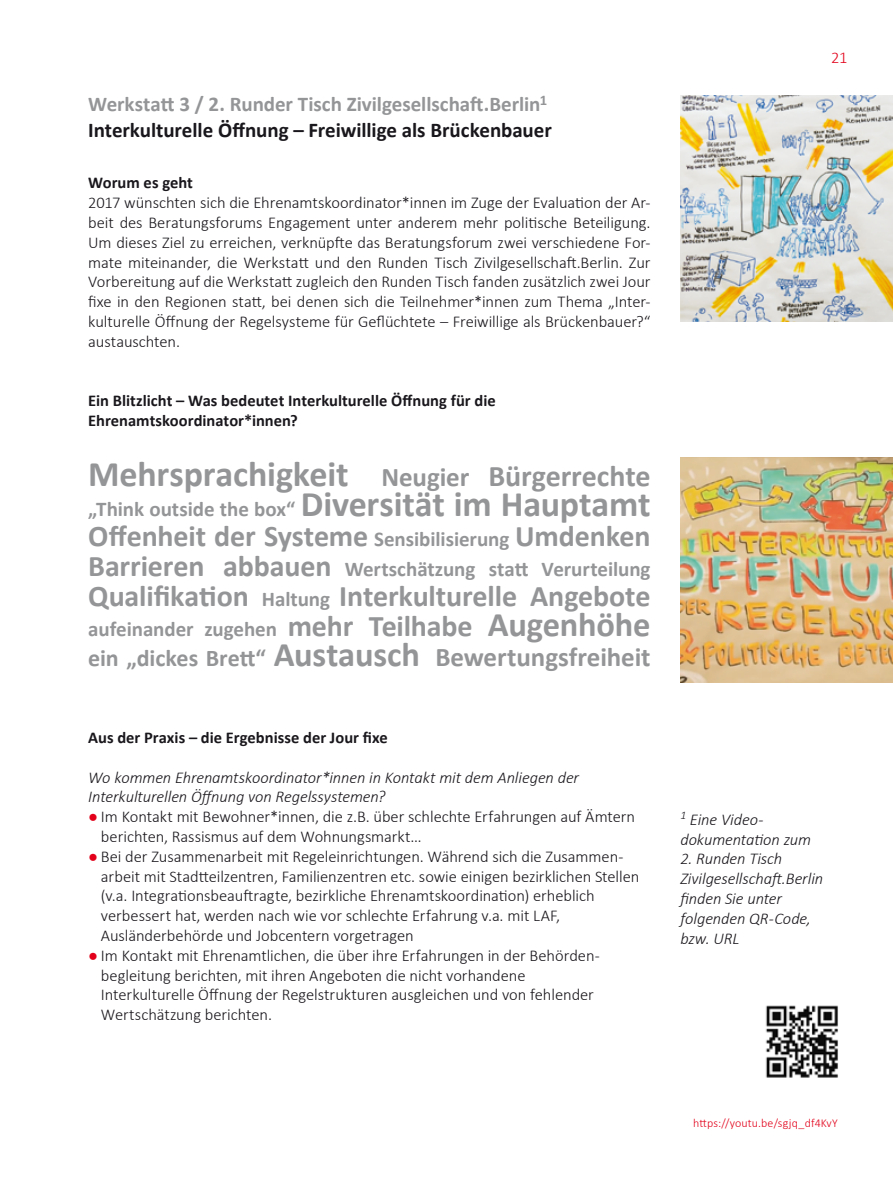
<style>
.page{position:relative;width:893px;height:1191px;background:#fff}
.page>*{position:absolute;margin:0;border:0;box-sizing:border-box;transform-origin:0 0}
.t1{font:700 36px "Calibri";letter-spacing:-.005em;color:#949597}
.t2{font:700 30px "Calibri";letter-spacing:-.005em;color:#949597}
.t3{font:700 27px "Calibri";letter-spacing:-.005em;color:#949597}
.t4{font:700 21px "Calibri";letter-spacing:-.005em;color:#949597}
.t5{font:700 21px/25.2px "Calibri";letter-spacing:-.005em;color:#1a171c}
.t6{font:300 16.5px/19.8px "Calibri";letter-spacing:-.005em;color:#1a171c}
.t7{font:italic 300 16.5px/19.8px "Calibri";letter-spacing:-.005em;color:#1a171c}
.t8{font:700 16.5px/19.8px "Calibri";color:#1a171c}
.t9{font:300 16.5px "Calibri";color:#e2001a}
.t10{font:300 12px "Calibri";letter-spacing:.01em;color:#e2001a}
.s1{color:#949597}
.s2{font-size:27px}
.s3{font-size:30px}
.s4{font-size:36px}
.s5{font-size:21px}
.s6{font-size:34.5px}
.s7{font-size:24px}
.s8{font-family:"Arial";font-weight:400;color:#e2001a}
</style>
<div class="page">
<img style="left:680px;top:96px;width:213px;height:225px">
<img style="left:680px;top:457px;width:213px;height:225px">
<img style="left:765px;top:1005px;width:73px;height:73px">
<p class="t5" style="left:88px;top:92px;width:465px"><span class="s1">Werkstatt 3 / 2. Runder Tisch Zivilgesellschaft.Berlin</span><sup>1<br></sup>Interkulturelle Öffnung – Freiwillige als Brückenbauer</p>
<p class="t8" style="left:88px;top:173px;width:106px">Worum es geht</p>
<p class="t6" style="left:88px;top:192px;width:564px;text-align:justify">2017 wünschten sich die Ehrenamtskoordinator*innen im Zuge der Evaluation der Ar&shy;beit des Beratungsforums Engagement unter anderem mehr politische Beteiligung.<br>Um dieses Ziel zu erreichen, verknüpfte das Beratungsforum zwei verschiedene For&shy;mate miteinander, die Werkstatt und den Runden Tisch Zivilgesellschaft.Berlin. Zur Vorbereitung auf die Werkstatt zugleich den Runden Tisch fanden zusätzlich zwei Jour fixe in den Regionen statt, bei denen sich die Teilnehmer*innen zum Thema „Inter&shy;kulturelle Öffnung der Regelsysteme für Geflüchtete – Freiwillige als Brückenbauer?“ austauschten.</p>
<p class="t8" style="left:88px;top:391px;width:409px">Ein Blitzlicht – Was bedeutet Interkulturelle Öffnung für die<br>Ehrenamtskoordinator*innen?</p>
<h1 class="t1" style="left:88px;top:450px;width:564px">Mehrsprachigkeit <span class="s2">Neugier</span> <span class="s3">Bürgerrechte</span></h1>
<p class="t4" style="left:88px;top:495px;width:564px">„Think outside the box“ <span class="s4">Diversität im Hauptamt</span></p>
<h2 class="t2" style="left:88px;top:516px;width:564px">Offenheit der Systeme <span class="s5">Sensibilisierung</span> Umdenken</h2>
<p class="t4" style="left:88px;top:555px;width:564px"><span class="s3">Barrieren abbauen</span> Wertschätzung statt Verurteilung</p>
<h2 class="t2" style="left:88px;top:576px;width:564px">Qualifikation <span class="s5">Haltung</span> Interkulturelle Angebote</h2>
<p class="t4" style="left:88px;top:615px;width:564px">aufeinander zugehen <span class="s3">mehr Teilhabe</span> <span class="s6">Augenhöhe</span></p>
<h3 class="t3" style="left:88px;top:639px;width:564px"><span class="s7">ein „dickes Brett“</span> <span class="s6">Austausch</span> Bewertungsfreiheit</h3>
<p class="t8" style="left:88px;top:727px;width:301px">Aus der Praxis – die Ergebnisse der Jour fixe</p>
<p class="t7" style="left:88px;top:767px;width:492px">Wo kommen Ehrenamtskoordinator*innen in Kontakt mit dem Anliegen der<br>Interkulturellen Öffnung von Regelssystemen?</p>
<p class="t6" style="left:101px;top:806px;width:536px;text-indent:-13px"><span class="s8">●</span> Im Kontakt mit Bewohner*innen, die z.B. über schlechte Erfahrungen auf Ämtern berichten, Rassismus auf dem Wohnungsmarkt…</p>
<p class="t6" style="left:101px;top:846px;width:540px;text-indent:-13px"><span class="s8">●</span> Bei der Zusammenarbeit mit Regeleinrichtungen. Während sich die Zusammen&shy;arbeit mit Stadtteilzentren, Familienzentren etc. sowie einigen bezirklichen Stellen (v.a. Integrationsbeauftragte, bezirkliche Ehrenamtskoordination) erheblich verbessert hat, werden nach wie vor schlechte Erfahrung v.a. mit LAF, Ausländerbehörde und Jobcentern vorgetragen</p>
<p class="t6" style="left:101px;top:945px;width:500px;text-indent:-13px"><span class="s8">●</span> Im Kontakt mit Ehrenamtlichen, die über ihre Erfahrungen in der Behörden&shy;begleitung berichten, mit ihren Angeboten die nicht vorhandene Interkulturelle Öffnung der Regelstrukturen ausgleichen und von fehlender Wertschätzung berichten.</p>
<p class="t9" style="left:831px;top:48px;width:18px">21</p>
<p class="t7" style="left:680px;top:809px;width:132px"><sup>1</sup> Eine Video&shy;dokumentation zum</p>
<p class="t7" style="left:680px;top:849px;width:144px">2. Runden Tisch<br>Zivilgesellschaft.Berlin finden Sie unter folgenden QR-Code, bzw. URL</p>
<p class="t10" style="left:693px;top:1115px;width:146px">https://youtu.be/sgjq_df4KvY</p>
</div>
